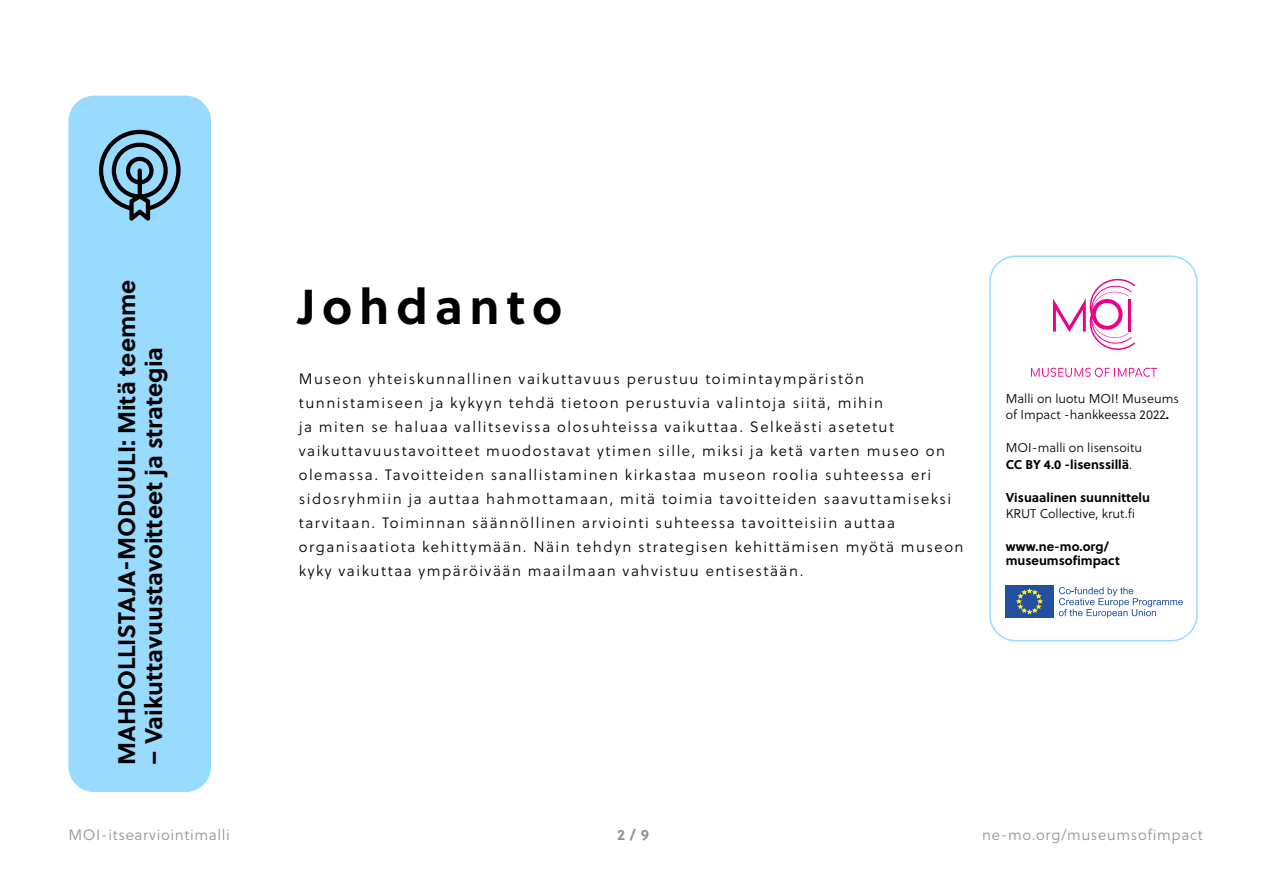
<style>
.page{position:relative;width:1263px;height:893px;background:#fff}
.page>*{position:absolute;margin:0;border:0;box-sizing:border-box;transform-origin:0 0}
.heading_big{font:700 48.9px "Soleil";letter-spacing:.14em;color:#000}
.t1{font:700 24px "Soleil";color:#000}
.paragraph_light{font:15px/24px "Soleil Lt";letter-spacing:.1em;color:#000}
.t2{font:15px "Soleil Lt";letter-spacing:.04em;color:#949494}
.t3{font:700 15px "Soleil";color:#949494}
.t4{font:12.75px/16.5px "Soleil Lt";color:#000}
.t5{font:700 12.75px/16.5px "Soleil";color:#000}
.s1{font-family:"Soleil";font-weight:700}
.s2{font-family:"Soleil Lt";font-weight:400}
</style>
<div class="page">
<div style="left:68px;top:96px;width:143px;height:696px;background:#99dbff;border-radius:26px"></div>
<svg style="left:99px;top:130px;width:82px;height:91px"></svg>
<svg style="left:1031px;top:368px;width:126px;height:9px"></svg>
<svg style="left:1053px;top:278px;width:82px;height:72px"></svg>
<div style="left:989px;top:255px;width:208px;height:386px;border:2px solid #99dbff;border-radius:26px"></div>
<div style="left:1005px;top:585px;width:49px;height:33px;background:#224f9f"></div>
<svg style="left:1017px;top:589px;width:25px;height:25px"></svg>
<svg style="left:1059px;top:587px;width:124px;height:31px"></svg>
<h2 class="t1" style="left:108px;top:765px;width:487px;rotate:-90deg">MAHDOLLISTAJA-MODUULI: Mitä teemme</h2>
<h2 class="t1" style="left:135px;top:765px;width:419px;rotate:-90deg">– Vaikuttavuustavoitteet ja strategia</h2>
<p class="heading_big" style="left:299px;top:269px;width:265px">Johdanto</p>
<p class="paragraph_light" style="left:299px;top:367px;width:666px">Museon yhteiskunnallinen vaikuttavuus perustuu toimintaympäristön tunnistamiseen ja kykyyn tehdä tietoon perustuvia valintoja siitä, mihin<br>ja miten se haluaa vallitsevissa olosuhteissa vaikuttaa. Selkeästi asetetut vaikuttavuustavoitteet muodostavat ytimen sille, miksi ja ketä varten museo on olemassa. Tavoitteiden sanallistaminen kirkastaa museon roolia suhteessa eri sidosryhmiin ja auttaa hahmottamaan, mitä toimia tavoitteiden saavuttamiseksi tarvitaan. Toiminnan säännöllinen arviointi suhteessa tavoitteisiin auttaa organisaatiota kehittymään. Näin tehdyn strategisen kehittämisen myötä museon kyky vaikuttaa ympäröivään maailmaan vahvistuu entisestään.</p>
<p class="t4" style="left:1006px;top:390px;width:175px">Malli on luotu MOI! Museums of Impact -hankkeessa 2022<span class="s1">.</span></p>
<p class="t4" style="left:1006px;top:440px;width:138px">MOI-malli on lisensoitu<br><span class="s1">CC BY 4.0 -lisenssillä</span>.</p>
<p class="t5" style="left:1006px;top:488px;width:146px">Visuaalinen suunnittelu<br><span class="s2">KRUT Collective, krut.fi</span></p>
<p class="t5" style="left:1006px;top:539px;width:116px;line-height:13.5px">www.ne-mo.org/ museumsofimpact</p>
<p class="t2" style="left:68px;top:824px;width:163px">MOI-itsearviointimalli</p>
<p class="t3" style="left:617px;top:823px;width:34px">2 / 9</p>
<p class="t2" style="left:982px;top:824px;width:222px">ne-mo.org/museumsofimpact</p>
</div>
